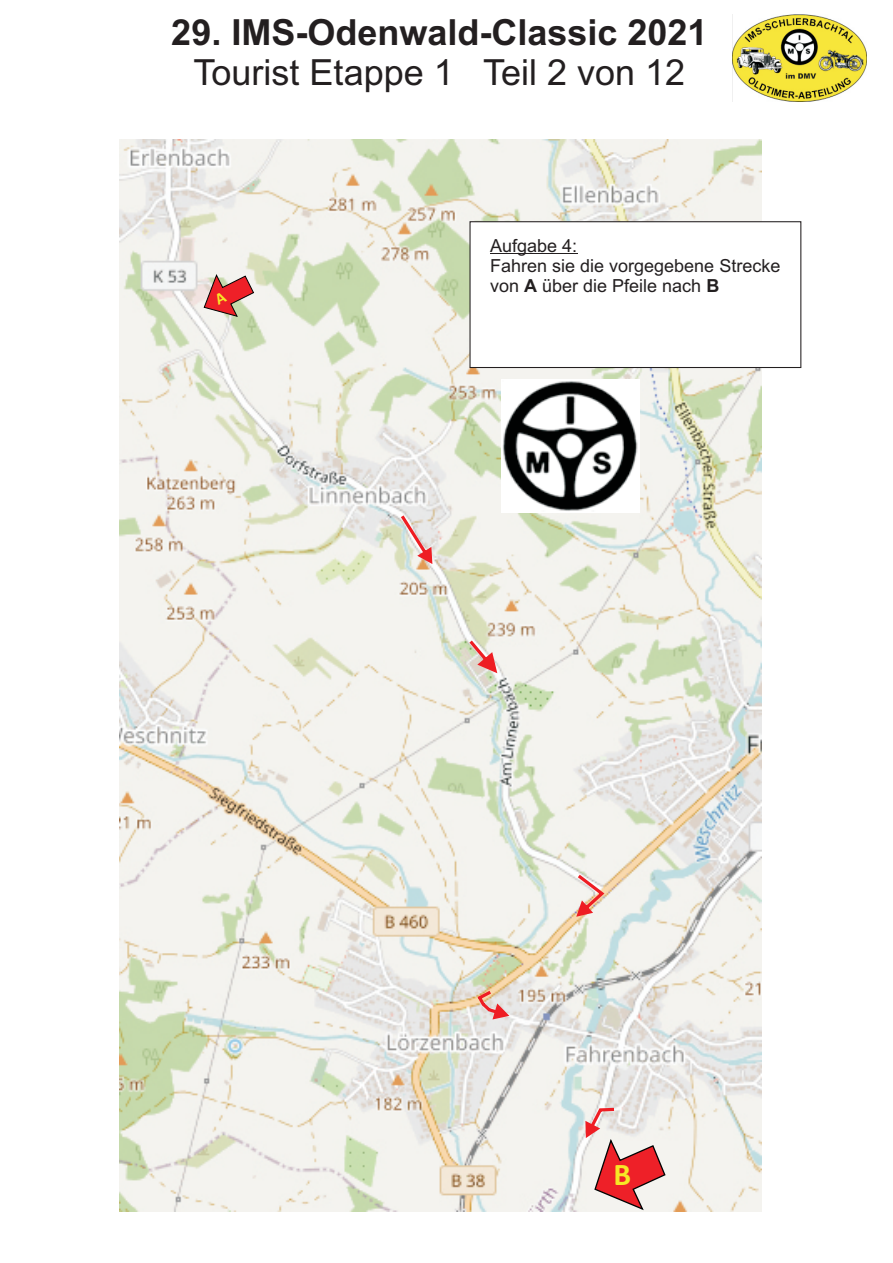
<style>
.page{position:relative;width:893px;height:1263px;background:#fff}
.page>*{position:absolute;margin:0;border:0;box-sizing:border-box;transform-origin:0 0}
.t1{font:700 36px "Arial";color:#231f20}
.t2{font:36px "Arial";color:#231f20}
.t3{font:700 31.5px "Calibri";color:#f7e726}
.t4{font:18px/20.1px "Arial";color:#231f20}
.s1{font-weight:700}
</style>
<div class="page">
<img style="left:733px;top:15px;width:133px;height:86px">
<img style="left:119px;top:139px;width:642px;height:1072px">
<svg style="left:401px;top:515px;width:31px;height:49px;background:#e3c1bd"></svg>
<svg style="left:469px;top:640px;width:28px;height:33px"></svg>
<svg style="left:576px;top:875px;width:28px;height:42px"></svg>
<svg style="left:477px;top:991px;width:32px;height:28px"></svg>
<svg style="left:585px;top:1108px;width:81px;height:103px"></svg>
<svg style="left:469px;top:221px;width:333px;height:148px"></svg>
<hr style="left:490px;top:253px;width:87px;height:1px;background:#231f20">
<img style="left:502px;top:379px;width:137px;height:134px">
<svg style="left:192px;top:262px;width:69px;height:67px"></svg>
<h1 class="t1" style="left:171px;top:18px;width:538px">29. IMS-Odenwald-Classic 2021</h1>
<h1 class="t2" style="left:194px;top:59px;width:493px">Tourist Etappe 1 Teil 2 von 12</h1>
<p class="t4" style="left:490px;top:237px;width:292px">Aufgabe 4:<br>Fahren sie die vorgegebene Strecke von <span class="s1">A</span> über die Pfeile nach <span class="s1">B</span></p>
<h2 class="t3" style="left:613px;top:1162px;width:19px">B</h2>
</div>
